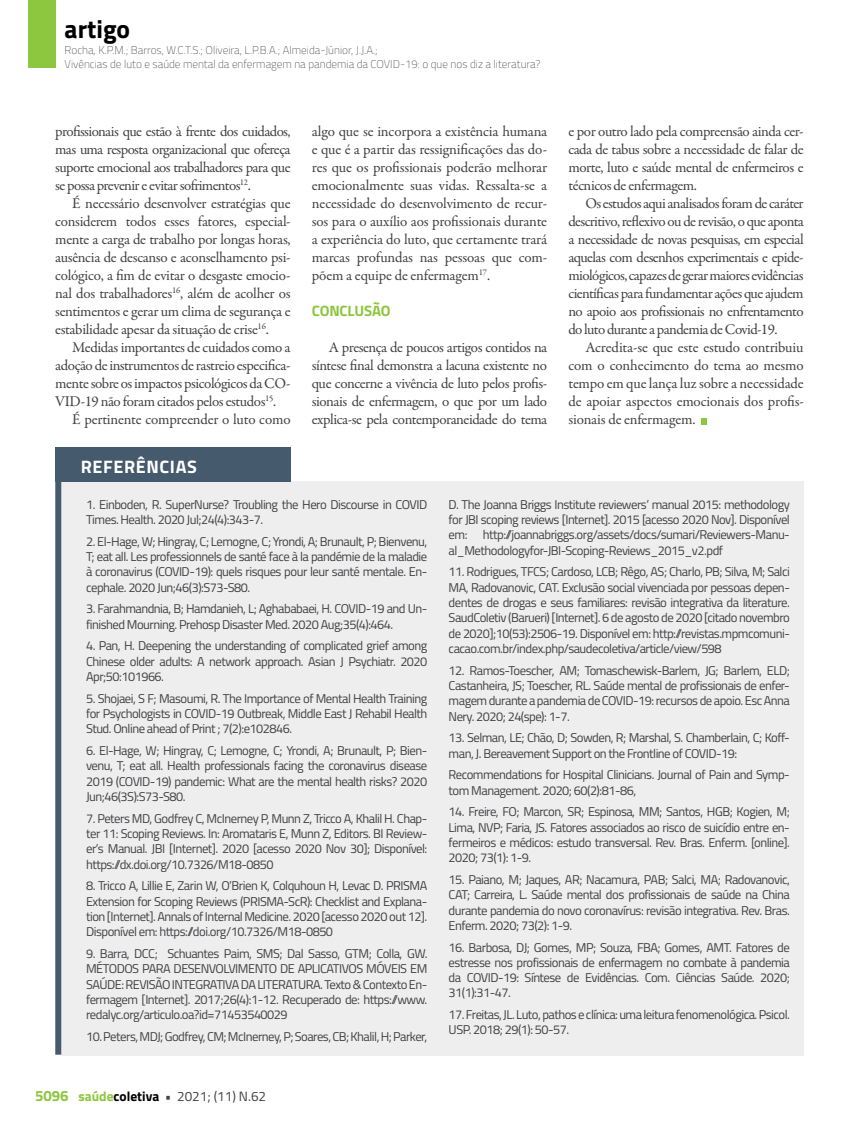
<style>
.page{position:relative;width:859px;height:1132px;background:#fff}
.page>*{position:absolute;margin:0;border:0;box-sizing:border-box;transform-origin:0 0}
.t1{font:700 25.5px "Titillium";color:#000}
.t2{font:700 18px "Titillium";letter-spacing:.035em;color:#fff}
.t3{font:15px/18px "Garamond Premr Pro";letter-spacing:-.03em;color:#414042;text-align:justify}
.t4{font:700 15px "Titillium";letter-spacing:-.015em;color:#8dc63f}
.t5{font:13.5px "Titillium";color:#414042}
.t6{font:12.75px/15.3px "Titillium";letter-spacing:-.04em;color:#414042;text-align:justify}
.t7{font:100 11.25px/13.5px "Titillium";color:#414042}
.s1{font-weight:700;font-size:15px;color:#8dc63f}
.s2{font-weight:700;color:#8dc63f}
.s3{font-weight:700;color:#000}
.s4{font-weight:700}
</style>
<div class="page">
<div style="left:28px;top:0;width:27px;height:68px;background:#8dc63f"></div>
<svg style="left:701px;top:418px;width:6px;height:6px"></svg>
<div style="left:61px;top:481px;width:743px;height:573px;background:#eeeeef"></div>
<div style="left:55px;top:447px;width:236px;height:35px;background:#455a6c"></div>
<div style="left:55px;top:463px;width:6px;height:591px;background:#455a6c"></div>
<h1 class="t1" style="left:65px;top:10px;width:67px">artigo</h1>
<p class="t7" style="left:65px;top:43px;width:478px">Rocha, K.P.M.; Barros, W.C.T.S.; Oliveira, L.P.B.A.; Almeida-Júnior, J.J.A.;<br>Vivências de luto e saúde mental da enfermagem na pandemia da COVID-19: o que nos diz a literatura?</p>
<p class="t3" style="left:55px;top:122px;width:237px">profissionais que estão à frente dos cuidados, mas uma resposta organizacional que ofereça suporte emocional aos trabalhadores para que se possa prevenir e evitar sofrimentos<sup>12</sup>.</p>
<p class="t3" style="left:55px;top:194px;width:237px;text-indent:17px">É necessário desenvolver estratégias que considerem todos esses fatores, especial&shy;mente a carga de trabalho por longas horas, ausência de descanso e aconselhamento psi&shy;cológico, a fim de evitar o desgaste emocio&shy;nal dos trabalhadores<sup>16</sup>, além de acolher os sentimentos e gerar um clima de segurança e estabilidade apesar da situação de crise<sup>16</sup>.</p>
<p class="t3" style="left:72px;top:338px;width:220px">Medidas importantes de cuidados como a</p>
<p class="t3" style="left:55px;top:356px;width:237px">adoção de instrumentos de rastreio especifica-</p>
<p class="t3" style="left:55px;top:374px;width:237px">mente sobre os impactos psicológicos da CO-</p>
<p class="t3" style="left:55px;top:392px;width:222px">VID-19 não foram citados pelos estudos<sup>15</sup>.</p>
<p class="t3" style="left:72px;top:410px;width:220px">É pertinente compreender o luto como</p>
<p class="t3" style="left:312px;top:122px;width:237px">algo que se incorpora a existência humana e que é a partir das ressignificações das do&shy;res que os profissionais poderão melhorar emocionalmente suas vidas. Ressalta-se a necessidade do desenvolvimento de recur&shy;sos para o auxílio aos profissionais durante a experiência do luto, que certamente trará marcas profundas nas pessoas que com&shy;põem a equipe de enfermagem<sup>17</sup>.</p>
<p class="t4" style="left:312px;top:299px;width:80px">CONCLUSÃO</p>
<p class="t3" style="left:312px;top:338px;width:237px;text-indent:17px">A presença de poucos artigos contidos na síntese final demonstra a lacuna existente no que concerne a vivência de luto pelos profis&shy;sionais de enfermagem, o que por um lado explica-se pela contemporaneidade do tema</p>
<p class="t3" style="left:568px;top:122px;width:237px">e por outro lado pela compreensão ainda cer&shy;cada de tabus sobre a necessidade de falar de morte, luto e saúde mental de enfermeiros e técnicos de enfermagem.</p>
<p class="t3" style="left:568px;top:194px;width:237px;text-indent:17px">Os estudos aqui analisados foram de caráter descritivo, reflexivo ou de revisão, o que aponta a necessidade de novas pesquisas, em especial aquelas com desenhos experimentais e epide&shy;miológicos, capazes de gerar maiores evidências científicas para fundamentar ações que ajudem no apoio aos profissionais no enfrentamento do luto durante a pandemia de Covid-19.</p>
<p class="t3" style="left:568px;top:338px;width:237px;text-indent:17px">Acredita-se que este estudo contribuiu com o conhecimento do tema ao mesmo tempo em que lança luz sobre a necessidade de apoiar aspectos emocionais dos profis&shy;sionais de enfermagem.</p>
<h2 class="t2" style="left:81px;top:452px;width:117px">REFERÊNCIAS</h2>
<p class="t6" style="left:86px;top:496px;width:343px">1. Einboden, R. SuperNurse? Troubling the Hero Discourse in COVID<br>Times. Health. 2020 Jul;24(4):343-7.</p>
<p class="t6" style="left:86px;top:533px;width:343px">2. El-Hage, W; Hingray, C; Lemogne, C; Yrondi, A; Brunault, P; Bienvenu, T; eat all. Les professionnels de santé face à la pandémie de la maladie à coronavirus (COVID-19): quels risques pour leur santé mentale. En&shy;cephale. 2020 Jun;46(3):S73-S80.</p>
<p class="t6" style="left:86px;top:600px;width:343px">3. Farahmandnia, B; Hamdanieh, L; Aghababaei, H. COVID-19 and Un&shy;finished Mourning. Prehosp Disaster Med. 2020 Aug;35(4):464.</p>
<p class="t6" style="left:86px;top:637px;width:343px">4. Pan, H. Deepening the understanding of complicated grief among Chinese older adults: A network approach. Asian J Psychiatr. 2020<br>Apr;50:101966.</p>
<p class="t6" style="left:86px;top:689px;width:343px">5. Shojaei, S F; Masoumi, R. The Importance of Mental Health Training for Psychologists in COVID-19 Outbreak, Middle East J Rehabil Health Stud. Online ahead of Print ; 7(2):e102846.</p>
<p class="t6" style="left:86px;top:742px;width:343px">6. El-Hage, W; Hingray, C; Lemogne, C; Yrondi, A; Brunault, P; Bien&shy;venu, T; eat all. Health professionals facing the coronavirus disease 2019 (COVID-19) pandemic: What are the mental health risks? 2020<br>Jun;46(3S):S73-S80.</p>
<p class="t6" style="left:86px;top:809px;width:343px">7. Peters MD, Godfrey C, McInerney P, Munn Z, Tricco A, Khalil H. Chap&shy;ter 11: Scoping Reviews. In: Aromataris E, Munn Z, Editors. BI Review&shy;er’s Manual. JBI [Internet]. 2020 [acesso 2020 Nov 30]; Disponível: https://dx.doi.org/10.7326/M18-0850</p>
<p class="t6" style="left:86px;top:877px;width:343px">8. Tricco A, Lillie E, Zarin W, O’Brien K, Colquhoun H, Levac D. PRISMA Extension for Scoping Reviews (PRISMA-ScR): Checklist and Explana&shy;tion [Internet]. Annals of Internal Medicine. 2020 [acesso 2020 out 12].<br>Disponível em: https://doi.org/10.7326/M18-0850</p>
<p class="t6" style="left:86px;top:944px;width:343px">9. Barra, DCC; Schuantes Paim, SMS; Dal Sasso, GTM; Colla, GW.<br>MÉTODOS PARA DESENVOLVIMENTO DE APLICATIVOS MÓVEIS EM SAÚDE: REVISÃO INTEGRATIVA DA LITERATURA. Texto &amp; Contexto En&shy;fermagem [Internet]. 2017;26(4):1-12. Recuperado de: https://www. redalyc.org/articulo.oa?id=71453540029</p>
<p class="t6" style="left:86px;top:1027px;width:343px">10. Peters, MDJ; Godfrey, CM; McInerney, P; Soares, CB; Khalil, H; Parker,</p>
<p class="t5" style="left:35px;top:1086px;width:233px"><span class="s1">5096</span> <span class="s2">saúde</span><span class="s3">coletiva</span> <span class="s4">•</span> 2021; (11) N.62</p>
<p class="t6" style="left:449px;top:496px;width:343px">D. The Joanna Briggs Institute reviewers’ manual 2015: methodology for JBI scoping reviews [Internet]. 2015 [acesso 2020 Nov]. Disponível em: http://joannabriggs.org/assets/docs/sumari/Reviewers-Manu&shy;al_Methodologyfor-JBI-Scoping-Reviews_2015_v2.pdf</p>
<p class="t6" style="left:449px;top:563px;width:343px">11. Rodrigues, TFCS; Cardoso, LCB; Rêgo, AS; Charlo, PB; Silva, M; Salci MA, Radovanovic, CAT. Exclusão social vivenciada por pessoas depen&shy;dentes de drogas e seus familiares: revisão integrativa da literature.<br>SaudColetiv (Barueri) [Internet]. 6 de agosto de 2020 [citado novembro de 2020];10(53):2506-19. Disponível em: http://revistas.mpmcomuni&shy;cacao.com.br/index.php/saudecoletiva/article/view/598</p>
<p class="t6" style="left:449px;top:661px;width:343px">12. Ramos-Toescher, AM; Tomaschewisk-Barlem, JG; Barlem, ELD; Castanheira, JS; Toescher, RL. Saúde mental de profissionais de enfer&shy;magem durante a pandemia de COVID-19: recursos de apoio. Esc Anna Nery. 2020; 24(spe): 1-7.</p>
<p class="t6" style="left:449px;top:729px;width:343px">13. Selman, LE; Chão, D; Sowden, R; Marshal, S. Chamberlain, C; Koff&shy;man, J. Bereavement Support on the Frontline of COVID-19:</p>
<p class="t6" style="left:449px;top:766px;width:343px">Recommendations for Hospital Clinicians. Journal of Pain and Symp&shy;tom Management. 2020; 60(2):81-86,</p>
<p class="t6" style="left:449px;top:803px;width:343px">14. Freire, FO; Marcon, SR; Espinosa, MM; Santos, HGB; Kogien, M; Lima, NVP; Faria, JS. Fatores associados ao risco de suicídio entre en&shy;fermeiros e médicos: estudo transversal. Rev. Bras. Enferm. [online].<br>2020; 73(1): 1-9.</p>
<p class="t6" style="left:449px;top:870px;width:343px">15. Paiano, M; Jaques, AR; Nacamura, PAB; Salci, MA; Radovanovic, CAT; Carreira, L. Saúde mental dos profissionais de saúde na China durante pandemia do novo coronavírus: revisão integrativa. Rev. Bras.<br>Enferm. 2020; 73(2): 1-9.</p>
<p class="t6" style="left:449px;top:938px;width:343px">16. Barbosa, DJ; Gomes, MP; Souza, FBA; Gomes, AMT. Fatores de estresse nos profissionais de enfermagem no combate à pandemia da COVID-19: Síntese de Evidências. Com. Ciências Saúde. 2020; 31(1):31-47.</p>
<p class="t6" style="left:449px;top:1006px;width:343px">17. Freitas, JL. Luto, pathos e clínica: uma leitura fenomenológica. Psicol.<br>USP. 2018; 29(1): 50-57.</p>
</div>
